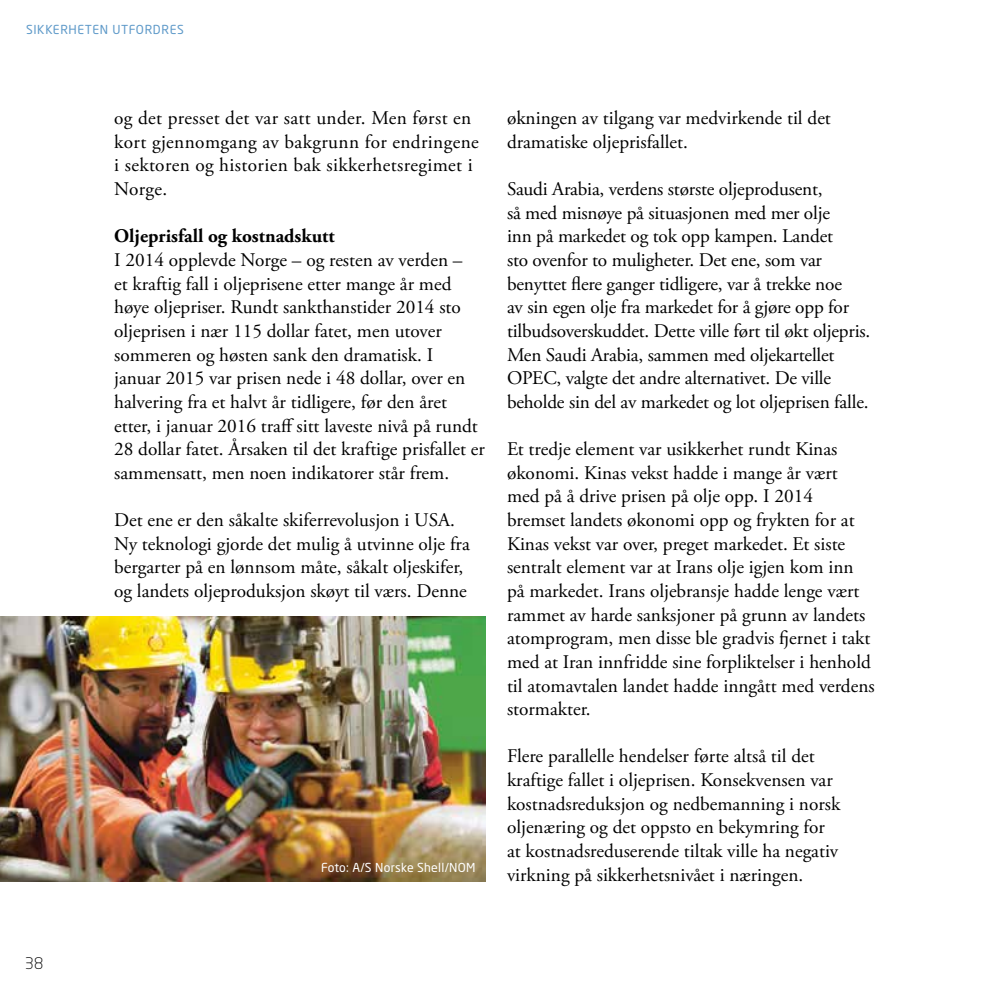
<style>
.page{position:relative;width:993px;height:993px;background:#fff}
.page>*{position:absolute;margin:0;border:0;box-sizing:border-box;transform-origin:0 0}
.t1{font:19.25px/23.6px "Adobe Garamond Pro";color:#000}
.t2{font:19.25px/23.6px "Adobe Garamond Pro";letter-spacing:.02em;color:#000}
.t3{font:700 19.25px "Adobe Garamond Pro";color:#000}
.t4{font:300 15.75px "Neo Sans Std";color:#000}
.t5{font:12.25px "Neo Sans Std";letter-spacing:.02em;color:#fff}
.t6{font:12.25px "Neo Sans Std";letter-spacing:.05em;color:#5f9ac9}
</style>
<div class="page">
<img style="left:0;top:616px;width:486px;height:265px">
<p class="t6" style="left:26px;top:22px;width:159px">SIKKERHETEN UTFORDRES</p>
<p class="t4" style="left:25px;top:953px;width:20px">38</p>
<p class="t2" style="left:114px;top:107px;width:366px">og det presset det var satt under. Men først en kort gjennomgang av bakgrunn for endringene i sektoren og historien bak sikkerhetsregimet i Norge.</p>
<p class="t3" style="left:114px;top:225px;width:222px">Oljeprisfall og kostnadskutt</p>
<p class="t1" style="left:114px;top:249px;width:372px">I 2014 opplevde Norge – og resten av verden –<br>et kraftig fall i oljeprisene etter mange år med høye oljepriser. Rundt sankthanstider 2014 sto oljeprisen i nær 115 dollar fatet, men utover sommeren og høsten sank den dramatisk. I januar 2015 var prisen nede i 48 dollar, over en halvering fra et halvt år tidligere, før den året etter, i januar 2016 traff sitt laveste nivå på rundt 28 dollar fatet. Årsaken til det kraftige prisfallet er sammensatt, men noen indikatorer står frem.</p>
<p class="t1" style="left:114px;top:508px;width:357px">Det ene er den såkalte skiferrevolusjon i USA.<br>Ny teknologi gjorde det mulig å utvinne olje fra bergarter på en lønnsom måte, såkalt oljeskifer, og landets oljeproduksjon skøyt til værs. Denne</p>
<p class="t5" style="left:321px;top:860px;width:156px">Foto: A/S Norske Shell/NOM</p>
<p class="t1" style="left:507px;top:107px;width:325px">økningen av tilgang var medvirkende til det dramatiske oljeprisfallet.</p>
<p class="t1" style="left:507px;top:178px;width:364px">Saudi Arabia, verdens største oljeprodusent,<br>så med misnøye på situasjonen med mer olje<br>inn på markedet og tok opp kampen. Landet<br>sto ovenfor to muligheter. Det ene, som var benyttet flere ganger tidligere, var å trekke noe<br>av sin egen olje fra markedet for å gjøre opp for tilbudsoverskuddet. Dette ville ført til økt oljepris.<br>Men Saudi Arabia, sammen med oljekartellet OPEC, valgte det andre alternativet. De ville beholde sin del av markedet og lot oljeprisen falle.</p>
<p class="t1" style="left:507px;top:438px;width:369px">Et tredje element var usikkerhet rundt Kinas økonomi. Kinas vekst hadde i mange år vært med på å drive prisen på olje opp. I 2014 bremset landets økonomi opp og frykten for at Kinas vekst var over, preget markedet. Et siste sentralt element var at Irans olje igjen kom inn på markedet. Irans oljebransje hadde lenge vært rammet av harde sanksjoner på grunn av landets atomprogram, men disse ble gradvis fjernet i takt med at Iran innfridde sine forpliktelser i henhold til atomavtalen landet hadde inngått med verdens stormakter.</p>
<p class="t1" style="left:507px;top:745px;width:335px">Flere parallelle hendelser førte altså til det kraftige fallet i oljeprisen. Konsekvensen var kostnadsreduksjon og nedbemanning i norsk oljenæring og det oppsto en bekymring for at kostnadsreduserende tiltak ville ha negativ virkning på sikkerhetsnivået i næringen.</p>
</div>
